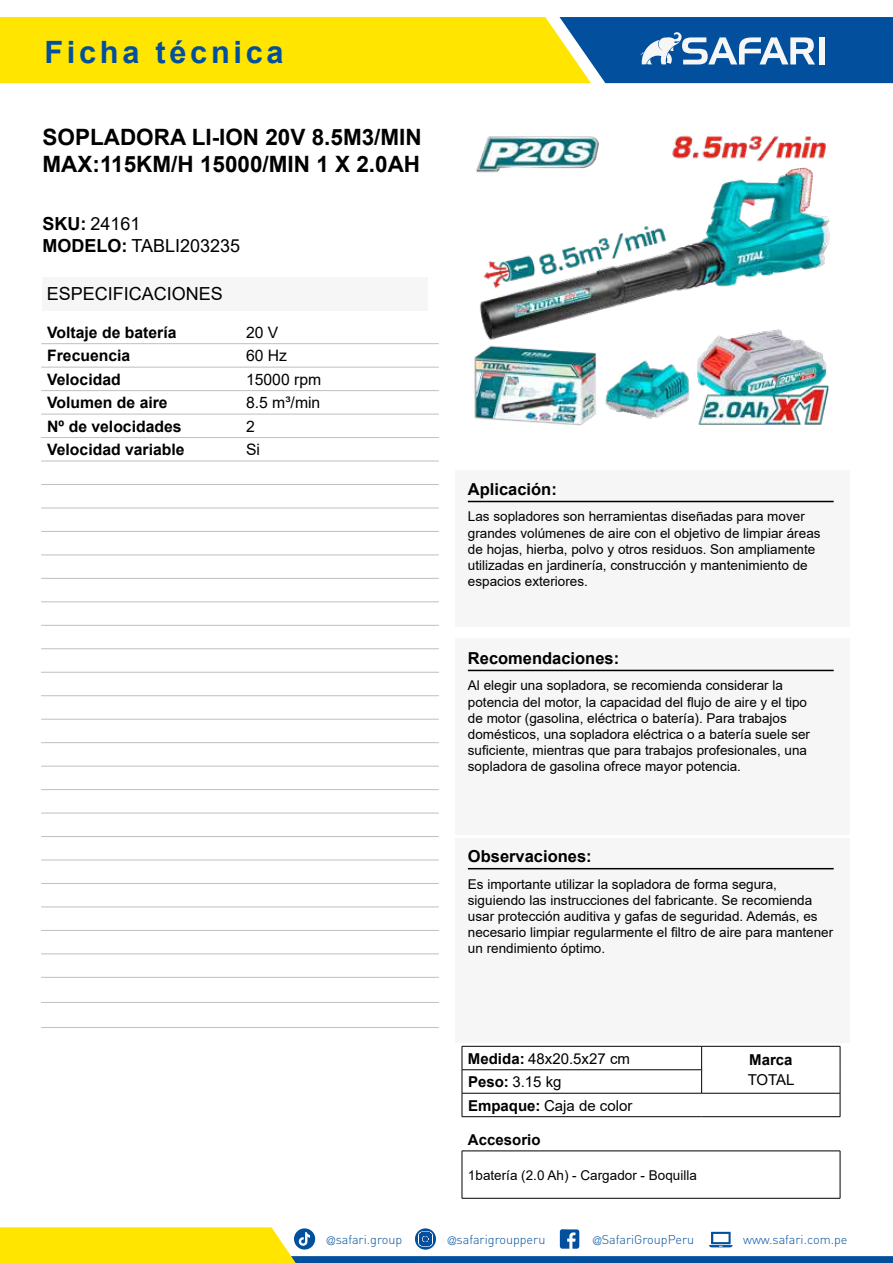
<style>
.page{position:relative;width:893px;height:1263px;background:#fff}
.page>*{position:absolute;margin:0;border:0;box-sizing:border-box;transform-origin:0 0}
.t1{font:700 30.75px "Arial";letter-spacing:.12em;color:#02509d}
.t2{font:700 22.5px/27px "Arial";color:#000}
.t3{font:18px/21.9px "Arial";color:#000}
.t4{font:700 16.5px "Arial";color:#000}
.t5{font:700 15.75px "Arial";color:#000}
.t6{font:15.75px "Arial";color:#000}
.t7{font:15px "Arial";color:#000}
.t8{font:700 15px "Arial";color:#000}
.t9{font:13.5px/16.2px "Arial";color:#000}
.t10{font:300 12.6px "DIN";color:#02509d}
.s1{font-weight:700}
.s2{font-family:"Helvetica LT Std";font-stretch:condensed;font-size:11.25px}
</style>
<div class="page">
<svg style="left:0;top:1227px;width:893px;height:36px"></svg>
<svg style="left:0;top:17px;width:893px;height:66px;background:#b1b83e"></svg>
<div style="left:819px;top:37px;width:6px;height:27px;background:#f6f6f6"></div>
<div style="left:455px;top:470px;width:395px;height:157px;background:#f6f6f6"></div>
<hr style="left:468px;top:501px;width:366px;height:1px;background:#000">
<div style="left:455px;top:638px;width:395px;height:196px;background:#f6f6f6"></div>
<hr style="left:468px;top:670px;width:366px;height:1px;background:#000">
<div style="left:455px;top:838px;width:395px;height:204px;background:#f6f6f6"></div>
<hr style="left:468px;top:868px;width:366px;height:1px;background:#000">
<hr style="left:462px;top:1151px;width:378px;height:1px;background:#000">
<hr style="left:462px;top:1151px;width:1px;height:47px;background:#000">
<hr style="left:840px;top:1151px;width:1px;height:47px;background:#000">
<hr style="left:462px;top:1198px;width:378px;height:1px;background:#000">
<hr style="left:41px;top:343px;width:199px;height:1px;background:#bfbfbf">
<hr style="left:240px;top:343px;width:199px;height:1px;background:#bfbfbf">
<hr style="left:41px;top:1027px;width:199px;height:1px;background:#bfbfbf">
<hr style="left:240px;top:1027px;width:199px;height:1px;background:#bfbfbf">
<hr style="left:41px;top:367px;width:199px;height:1px;background:#bfbfbf">
<hr style="left:240px;top:367px;width:199px;height:1px;background:#bfbfbf">
<hr style="left:41px;top:390px;width:199px;height:1px;background:#bfbfbf">
<hr style="left:240px;top:390px;width:199px;height:1px;background:#bfbfbf">
<hr style="left:41px;top:414px;width:199px;height:1px;background:#bfbfbf">
<hr style="left:240px;top:414px;width:199px;height:1px;background:#bfbfbf">
<hr style="left:41px;top:437px;width:199px;height:1px;background:#bfbfbf">
<hr style="left:240px;top:437px;width:199px;height:1px;background:#bfbfbf">
<hr style="left:41px;top:461px;width:199px;height:1px;background:#bfbfbf">
<hr style="left:240px;top:461px;width:199px;height:1px;background:#bfbfbf">
<hr style="left:41px;top:484px;width:199px;height:1px;background:#bfbfbf">
<hr style="left:240px;top:484px;width:199px;height:1px;background:#bfbfbf">
<hr style="left:41px;top:508px;width:199px;height:1px;background:#bfbfbf">
<hr style="left:240px;top:508px;width:199px;height:1px;background:#bfbfbf">
<hr style="left:41px;top:531px;width:199px;height:1px;background:#bfbfbf">
<hr style="left:240px;top:531px;width:199px;height:1px;background:#bfbfbf">
<hr style="left:41px;top:555px;width:199px;height:1px;background:#bfbfbf">
<hr style="left:240px;top:555px;width:199px;height:1px;background:#bfbfbf">
<hr style="left:41px;top:578px;width:199px;height:1px;background:#bfbfbf">
<hr style="left:240px;top:578px;width:199px;height:1px;background:#bfbfbf">
<hr style="left:41px;top:602px;width:199px;height:1px;background:#bfbfbf">
<hr style="left:240px;top:602px;width:199px;height:1px;background:#bfbfbf">
<hr style="left:41px;top:625px;width:199px;height:1px;background:#bfbfbf">
<hr style="left:240px;top:625px;width:199px;height:1px;background:#bfbfbf">
<hr style="left:41px;top:648px;width:199px;height:1px;background:#bfbfbf">
<hr style="left:240px;top:648px;width:199px;height:1px;background:#bfbfbf">
<hr style="left:41px;top:672px;width:199px;height:1px;background:#bfbfbf">
<hr style="left:240px;top:672px;width:199px;height:1px;background:#bfbfbf">
<hr style="left:41px;top:695px;width:199px;height:1px;background:#bfbfbf">
<hr style="left:240px;top:695px;width:199px;height:1px;background:#bfbfbf">
<hr style="left:41px;top:719px;width:199px;height:1px;background:#bfbfbf">
<hr style="left:240px;top:719px;width:199px;height:1px;background:#bfbfbf">
<hr style="left:41px;top:742px;width:199px;height:1px;background:#bfbfbf">
<hr style="left:240px;top:742px;width:199px;height:1px;background:#bfbfbf">
<hr style="left:41px;top:766px;width:199px;height:1px;background:#bfbfbf">
<hr style="left:240px;top:766px;width:199px;height:1px;background:#bfbfbf">
<hr style="left:41px;top:789px;width:199px;height:1px;background:#bfbfbf">
<hr style="left:240px;top:789px;width:199px;height:1px;background:#bfbfbf">
<hr style="left:41px;top:813px;width:199px;height:1px;background:#bfbfbf">
<hr style="left:240px;top:813px;width:199px;height:1px;background:#bfbfbf">
<hr style="left:41px;top:836px;width:199px;height:1px;background:#bfbfbf">
<hr style="left:240px;top:836px;width:199px;height:1px;background:#bfbfbf">
<hr style="left:41px;top:860px;width:199px;height:1px;background:#bfbfbf">
<hr style="left:240px;top:860px;width:199px;height:1px;background:#bfbfbf">
<hr style="left:41px;top:883px;width:199px;height:1px;background:#bfbfbf">
<hr style="left:240px;top:883px;width:199px;height:1px;background:#bfbfbf">
<hr style="left:41px;top:907px;width:199px;height:1px;background:#bfbfbf">
<hr style="left:240px;top:907px;width:199px;height:1px;background:#bfbfbf">
<hr style="left:41px;top:930px;width:199px;height:1px;background:#bfbfbf">
<hr style="left:240px;top:930px;width:199px;height:1px;background:#bfbfbf">
<hr style="left:41px;top:954px;width:199px;height:1px;background:#bfbfbf">
<hr style="left:240px;top:954px;width:199px;height:1px;background:#bfbfbf">
<hr style="left:41px;top:977px;width:199px;height:1px;background:#bfbfbf">
<hr style="left:240px;top:977px;width:199px;height:1px;background:#bfbfbf">
<hr style="left:41px;top:1002px;width:199px;height:1px;background:#bfbfbf">
<hr style="left:240px;top:1002px;width:199px;height:1px;background:#bfbfbf">
<img style="left:474px;top:135px;width:356px;height:291px">
<div style="left:43px;top:277px;width:385px;height:33px;background:#f6f6f6"></div>
<hr style="left:462px;top:1069px;width:239px;height:1px;background:#000">
<hr style="left:462px;top:1093px;width:240px;height:1px;background:#000">
<hr style="left:702px;top:1093px;width:138px;height:1px;background:#000">
<hr style="left:462px;top:1046px;width:240px;height:1px;background:#000">
<hr style="left:702px;top:1046px;width:138px;height:1px;background:#000">
<svg style="left:701px;top:1046px;width:1px;height:47px"></svg>
<svg style="left:462px;top:1046px;width:1px;height:70px"></svg>
<svg style="left:840px;top:1046px;width:1px;height:70px"></svg>
<hr style="left:462px;top:1116px;width:240px;height:1px;background:#000">
<hr style="left:702px;top:1116px;width:138px;height:1px;background:#000">
<h1 class="t1" style="left:44px;top:34px;width:241px">Ficha técnica</h1>
<h2 class="t2" style="left:43px;top:126px;width:381px">SOPLADORA LI-ION 20V 8.5M3/MIN<br>MAX:115KM/H 15000/MIN 1 X 2.0AH</h2>
<h3 class="t3" style="left:43px;top:213px;width:199px"><span class="s1">SKU:</span> 24161<br><span class="s1">MODELO:</span> TABLI203235</h3>
<h3 class="t3" style="left:47px;top:282px;width:178px">ESPECIFICACIONES</h3>
<p class="t5" style="left:47px;top:326px;width:131px">Voltaje de batería</p>
<p class="t6" style="left:246px;top:326px;width:34px">20 V</p>
<p class="t5" style="left:47px;top:350px;width:85px">Frecuencia</p>
<p class="t6" style="left:246px;top:350px;width:43px">60 Hz</p>
<p class="t5" style="left:47px;top:373px;width:75px">Velocidad</p>
<p class="t6" style="left:246px;top:373px;width:77px">15000 rpm</p>
<p class="t5" style="left:47px;top:397px;width:122px">Volumen de aire</p>
<p class="t6" style="left:246px;top:397px;width:76px">8.5 m³/min</p>
<p class="t5" style="left:47px;top:420px;width:136px">Nº de velocidades</p>
<p class="t6" style="left:246px;top:420px;width:10px">2</p>
<p class="t5" style="left:47px;top:444px;width:139px">Velocidad variable</p>
<p class="t6" style="left:246px;top:444px;width:16px">Si</p>
<p class="t4" style="left:468px;top:483px;width:90px">Aplicación:</p>
<p class="t9" style="left:468px;top:510px;width:354px">Las sopladores son herramientas diseñadas para mover grandes volúmenes de aire con el objetivo de limpiar áreas de hojas, hierba, polvo y otros residuos. Son ampliamente utilizadas en jardinería, construcción y mantenimiento de espacios exteriores.</p>
<p class="t4" style="left:468px;top:652px;width:153px">Recomendaciones:</p>
<p class="t9" style="left:468px;top:679px;width:344px">Al elegir una sopladora, se recomienda considerar la potencia del motor, la capacidad del flujo de aire y el tipo de motor (gasolina, eléctrica o batería). Para trabajos domésticos, una sopladora eléctrica o a batería suele ser suficiente, mientras que para trabajos profesionales, una sopladora de gasolina ofrece mayor potencia.</p>
<p class="t4" style="left:468px;top:850px;width:125px">Observaciones:</p>
<p class="t9" style="left:468px;top:876px;width:367px">Es importante utilizar la sopladora de forma segura, siguiendo las instrucciones del fabricante. Se recomienda usar protección auditiva y gafas de seguridad. Además, es necesario limpiar regularmente el filtro de aire para mantener un rendimiento óptimo.</p>
<p class="t7" style="left:468px;top:1053px;width:163px"><span class="s1">Medida:</span> 48x20.5x27 cm</p>
<p class="t8" style="left:749px;top:1054px;width:45px">Marca</p>
<p class="t7" style="left:468px;top:1076px;width:95px"><span class="s1">Peso:</span> 3.15 kg</p>
<p class="t7" style="left:748px;top:1074px;width:48px">TOTAL</p>
<p class="t7" style="left:468px;top:1100px;width:166px"><span class="s1">Empaque:</span> Caja de color</p>
<p class="t8" style="left:468px;top:1134px;width:74px">Accesorio</p>
<p class="t9" style="left:468px;top:1166px;width:230px">1batería (2.0 Ah) - Cargador - Boquilla</p>
<p class="t10" style="left:327px;top:1234px;width:77px"><span class="s2">@</span>safari.group</p>
<p class="t10" style="left:448px;top:1234px;width:99px"><span class="s2">@</span>safarigroupperu</p>
<p class="t10" style="left:593px;top:1234px;width:103px"><span class="s2">@</span>SafariGroupPeru</p>
<p class="t10" style="left:743px;top:1234px;width:106px">www.safari.com.pe</p>
</div>
